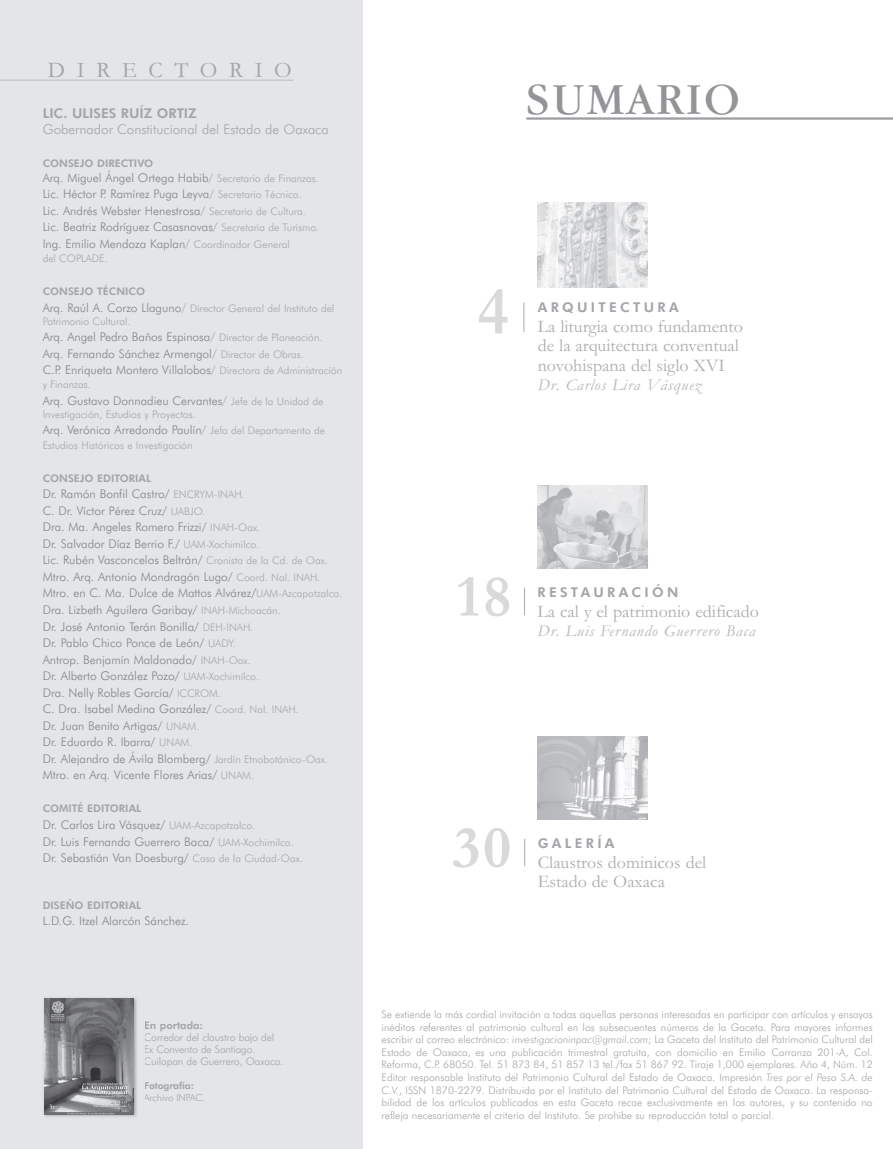
<style>
.page{position:relative;width:893px;height:1149px;background:#fff}
.page>*{position:absolute;margin:0;border:0;box-sizing:border-box;transform-origin:0 0}
.t1{font:700 67.5px "Garamond";color:#d8d9db}
.t2{font:700 60px "Garamond";color:#d8d9db}
.t3{font:45.75px "Garamond IT Cby BT";color:#929497}
.t4{font:22.5px "Garamond";letter-spacing:.515em;color:#a4a5a9}
.t5{font:18px/19.5px "Garamond";color:#acadb1}
.t6{font:italic 16.5px "Garamond";letter-spacing:.045em;color:#b5b6b9}
.t7{font:300 13.5px "Futura BT";color:#a4a5a9}
.t8{font:800 13.5px "Futura BT";letter-spacing:.245em;color:#a4a5a9}
.t9{font:800 13.5px "Futura BT";color:#a4a5a9}
.t10{font:300 12px/16.5px "Futura BT";color:#828487}
.t11{font:300 10.5px/12.6px "Futura BT";color:#a4a5a9}
.t12{font:800 10.5px "Futura BT";color:#a4a5a9}
.t13{font:300 9.75px "Futura BT";letter-spacing:-.01em;color:#a4a5a9}
.t14{font:800 9.75px "Futura BT";letter-spacing:-.01em;color:#a4a5a9}
.s1{color:#a4a5a9}
.s2{font-size:10.5px;color:#a4a5a9}
.s3{font-weight:800}
.s4{font-size:12px;color:#828487}
.s5{font-size:12px}
.s6{font-style:italic}
</style>
<div class="page">
<hr style="left:526px;top:117px;width:367px;height:3px;background:#9b9ca0">
<img style="left:537px;top:203px;width:110px;height:84px">
<img style="left:538px;top:485px;width:109px;height:83px">
<hr style="left:523px;top:302px;width:1px;height:30px;background:#acadb1">
<svg style="left:524px;top:587px;width:1px;height:28px"></svg>
<img style="left:538px;top:736px;width:109px;height:83px">
<svg style="left:524px;top:838px;width:1px;height:28px"></svg>
<div style="left:0;top:0;width:363px;height:1148px;background:#e4e5e7"></div>
<hr style="left:0;top:79px;width:294px;height:2px;background:#c7c8ca">
<img style="left:44px;top:998px;width:93px;height:119px">
<img style="left:45px;top:998px;width:89px;height:115px">
<h3 class="t4" style="left:48px;top:55px;width:245px">DIRECTORIO</h3>
<p class="t9" style="left:43px;top:105px;width:156px">LIC. ULISES RUÍZ ORTIZ</p>
<p class="t7" style="left:43px;top:121px;width:288px">Gobernador Constitucional del Estado de Oaxaca</p>
<p class="t12" style="left:43px;top:156px;width:112px">CONSEJO DIRECTIVO</p>
<p class="t10" style="left:43px;top:169px;width:278px">Arq. Miguel Ángel Ortega Habib<span class="s1">/</span> <span class="s2">Secretario de Finanzas.<br></span>Lic. Héctor P. Ramírez Puga Leyva<span class="s1">/</span> <span class="s2">Secretario Técnico.<br></span>Lic. Andrés Webster Henestrosa<span class="s1">/</span> <span class="s2">Secretario de Cultura.<br></span>Lic. Beatriz Rodríguez Casasnovas<span class="s1">/</span> <span class="s2">Secretaria de Turismo.<br></span>Ing. Emilio Mendoza Kaplan<span class="s1">/</span> <span class="s2">Coordinador General</span></p>
<p class="t11" style="left:43px;top:252px;width:67px">del COPLADE.</p>
<p class="t11" style="left:43px;top:283px;width:293px;line-height:16.5px"><span class="s3">CONSEJO TÉCNICO<br></span><span class="s4">Arq. Raúl A. Corzo Llaguno</span><span class="s5">/</span> Director General del Instituto del</p>
<p class="t11" style="left:43px;top:315px;width:89px">Patrimonio Cultural.</p>
<p class="t10" style="left:43px;top:328px;width:301px">Arq. Angel Pedro Baños Espinosa<span class="s1">/</span> <span class="s2">Director de Planeación.<br></span>Arq. Fernando Sánchez Armengol<span class="s1">/</span> <span class="s2">Director de Obras.<br></span>C.P. Enriqueta Montero Villalobos<span class="s1">/</span> <span class="s2">Directora de Administración</span></p>
<p class="t11" style="left:43px;top:378px;width:50px">y Finanzas.</p>
<p class="t10" style="left:43px;top:392px;width:282px">Arq. Gustavo Donnadieu Cervantes<span class="s1">/</span> <span class="s2">Jefe de la Unidad de</span></p>
<p class="t11" style="left:43px;top:408px;width:155px">Investigación, Estudios y Proyectos.</p>
<p class="t10" style="left:43px;top:421px;width:284px">Arq. Verónica Arredondo Paulín<span class="s1">/</span> <span class="s2">Jefa del Departamento de</span></p>
<p class="t11" style="left:43px;top:438px;width:151px">Estudios Históricos e Investigación</p>
<p class="t12" style="left:43px;top:471px;width:110px">CONSEJO EDITORIAL</p>
<p class="t10" style="left:43px;top:485px;width:301px">Dr. Ramón Bonfil Castro/ <span class="s2">ENCRYM-INAH.<br></span>C. Dr. Víctor Pérez Cruz/ <span class="s2">UABJO.<br></span>Dra. Ma. Angeles Romero Frizzi/ <span class="s2">INAH-Oax.<br></span>Dr. Salvador Díaz Berrio F./ <span class="s2">UAM-Xochimilco.<br></span>Lic. Rubén Vasconcelos Beltrán/ <span class="s2">Cronista de la Cd. de Oax.<br></span>Mtro. Arq. Antonio Mondragón Lugo/ <span class="s2">Coord. Nal. INAH.<br></span>Mtro. en C. Ma. Dulce de Mattos Alvárez/<span class="s2">UAM-Azcapotzalco.<br></span>Dra. Lizbeth Aguilera Garibay/ <span class="s2">INAH-Michoacán.<br></span>Dr. José Antonio Terán Bonilla/ <span class="s2">DEH-INAH.<br></span>Dr. Pablo Chico Ponce de León/ <span class="s2">UADY.<br></span>Antrop. Benjamín Maldonado/ <span class="s2">INAH-Oax.<br></span>Dr. Alberto González Pozo/ <span class="s2">UAM-Xochimilco.<br></span>Dra. Nelly Robles García/ <span class="s2">ICCROM.<br></span>C. Dra. Isabel Medina González/ <span class="s2">Coord. Nal. INAH.<br></span>Dr. Juan Benito Artigas/ <span class="s2">UNAM.<br></span>Dr. Eduardo R. Ibarra/ <span class="s2">UNAM.<br></span>Dr. Alejandro de Ávila Blomberg/ <span class="s2">Jardín Etnobotánico-Oax.<br></span>Mtro. en Arq. Vicente Flores Arias/ <span class="s2">UNAM.</span></p>
<p class="t12" style="left:43px;top:802px;width:100px">COMITÉ EDITORIAL</p>
<p class="t10" style="left:43px;top:816px;width:262px">Dr. Carlos Lira Vásquez/ <span class="s2">UAM-Azcapotzalco.<br></span>Dr. Luis Fernando Guerrero Baca/ <span class="s2">UAM-Xochimilco.<br></span>Dr. Sebastián Van Doesburg/ <span class="s2">Casa de la Ciudad-Oax.</span></p>
<p class="t12" style="left:43px;top:898px;width:100px">DISEÑO EDITORIAL</p>
<p class="t10" style="left:43px;top:911px;width:148px">L.D.G. Itzel Alarcón Sánchez.</p>
<p class="t12" style="left:144px;top:1018px;width:61px">En portada:</p>
<p class="t11" style="left:144px;top:1030px;width:141px;line-height:12px">Corredor del claustro bajo del<br>Ex Convento de Santiago.<br>Cuilapan de Guerrero, Oaxaca.</p>
<p class="t14" style="left:144px;top:1079px;width:52px">Fotografía:</p>
<p class="t13" style="left:144px;top:1091px;width:63px">Archivo INPAC.</p>
<h3 class="t3" style="left:526px;top:72px;width:215px">SUMARIO</h3>
<h1 class="t1" style="left:477px;top:265px;width:33px">4</h1>
<p class="t8" style="left:538px;top:299px;width:142px">ARQUITECTURA</p>
<h3 class="t5" style="left:538px;top:316px;width:207px">La liturgia como fundamento de la arquitectura conventual novohispana del siglo XVI</h3>
<h3 class="t6" style="left:538px;top:374px;width:165px">Dr. Carlos Lira Vásquez</h3>
<h2 class="t2" style="left:456px;top:556px;width:56px">18</h2>
<p class="t8" style="left:538px;top:584px;width:142px">RESTAURACIÓN</p>
<h3 class="t5" style="left:538px;top:600px;width:223px">La cal y el patrimonio edificado</h3>
<h3 class="t6" style="left:538px;top:619px;width:219px">Dr. Luis Fernando Guerrero Baca</h3>
<h2 class="t2" style="left:452px;top:806px;width:61px">30</h2>
<p class="t8" style="left:538px;top:835px;width:78px">GALERÍA</p>
<h3 class="t5" style="left:538px;top:851px;width:170px">Claustros dominicos del<br>Estado de Oaxaca</h3>
<p class="t11" style="left:382px;top:1007px;width:493px;text-align:justify">Se extiende la más cordial invitación a todas aquellas personas interesadas en participar con artículos y ensayos inéditos referentes al patrimonio cultural en los subsecuentes números de la Gaceta. Para mayores informes escribir al correo electrónico: <span class="s6">investigacioninpac@gmail.com</span>; La Gaceta del Instituto del Patrimonio Cultural del Estado de Oaxaca, es una publicación trimestral gratuita, con domicilio en Emilio Carranza 201-A, Col.<br>Reforma, C.P. 68050. Tel. 51 873 84, 51 857 13 tel./fax 51 867 92. Tiraje 1,000 ejemplares. Año 4, Núm. 12<br>Editor responsable Instituto del Patrimonio Cultural del Estado de Oaxaca. Impresión <span class="s6">Tres por el Peso S.A. de C.V.</span>, ISSN 1870-2279. Distribuida por el Instituto del Patrimonio Cultural del Estado de Oaxaca. La responsa&shy;bilidad de los artículos publicados en esta Gaceta recae exclusivamente en los autores, y su contenido no refleja necesariamente el criterio del Instituto. Se prohibe su reproducción total o parcial.</p>
</div>
